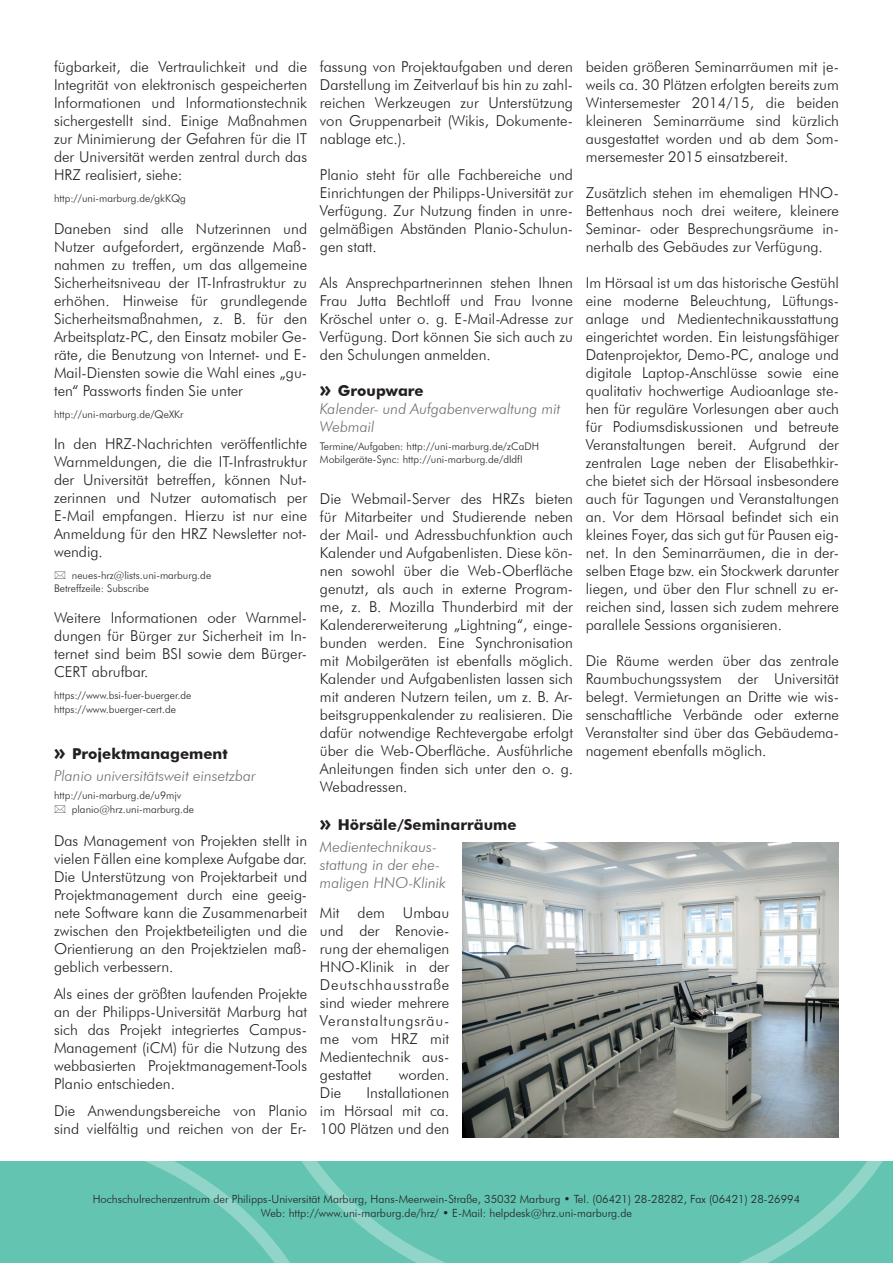
<style>
.page{position:relative;width:893px;height:1263px;background:#fff}
.page>*{position:absolute;margin:0;border:0;box-sizing:border-box;transform-origin:0 0}
.t1{font:300 15px/18px "Futura BT";color:#231f20;text-align:justify}
.t2{font:italic 300 15px/18px "Futura BT";color:#6c6d70}
.t3{font:700 15px/22.2px "Futura BT";color:#231f20}
.t4{font:300 11.25px/13.5px "Futura BT";color:#231f20;text-align:center}
.t5{font:300 10.5px/13.5px "Futura BT";color:#231f20}
.s1{font-weight:700;font-style:normal;font-size:21px;color:#231f20}
.s2{font-weight:700;font-style:normal;color:#231f20}
.s3{font-size:21px}
.s4{font-weight:300;font-style:italic;color:#6c6d70}
</style>
<div class="page">
<svg style="left:335px;top:842px;width:558px;height:421px"></svg>
<svg style="left:0;top:1161px;width:335px;height:102px;background:#66c5b2"></svg>
<img style="left:462px;top:843px;width:377px;height:294px">
<p class="t1" style="left:54px;top:58px;width:255px">fügbarkeit, die Vertraulichkeit und die Integrität von elektronisch gespeicherten Informationen und Informationstechnik sichergestellt sind. Einige Maßnahmen zur Minimierung der Gefahren für die IT der Universität werden zentral durch das HRZ realisiert, siehe:</p>
<p class="t5" style="left:54px;top:191px;width:133px">http://uni-marburg.de/gkKQg</p>
<p class="t1" style="left:54px;top:220px;width:255px">Daneben sind alle Nutzerinnen und Nutzer aufgefordert, ergänzende Maß&shy;nahmen zu treffen, um das allgemeine Sicherheitsniveau der IT-Infrastruktur zu erhöhen. Hinweise für grundlegende Sicherheitsmaßnahmen, z. B. für den Arbeitsplatz-PC, den Einsatz mobiler Ge&shy;räte, die Benutzung von Internet- und E-Mail-Diensten sowie die Wahl eines „gu&shy;ten“ Passworts finden Sie unter</p>
<p class="t5" style="left:54px;top:407px;width:131px">http://uni-marburg.de/QeXKr</p>
<p class="t1" style="left:54px;top:434px;width:255px">In den HRZ-Nachrichten veröffentlichte Warnmeldungen, die die IT-Infrastruktur der Universität betreffen, können Nut&shy;zerinnen und Nutzer automatisch per E-Mail empfangen. Hierzu ist nur eine Anmeldung für den HRZ Newsletter not&shy;wendig.</p>
<p class="t5" style="left:54px;top:568px;width:159px;text-indent:18px">neues-hrz@lists.uni-marburg.de<br>Betreffzeile: Subscribe</p>
<p class="t1" style="left:54px;top:609px;width:255px">Weitere Informationen oder Warnmel&shy;dungen für Bürger zur Sicherheit im In&shy;ternet sind beim BSI sowie dem Bürger-CERT abrufbar.</p>
<p class="t5" style="left:54px;top:688px;width:139px">https://www.bsi-fuer-buerger.de https://www.buerger-cert.de</p>
<p class="t2" style="left:54px;top:742px;width:203px;line-height:22.2px"><span class="s1">»</span> <span class="s2">Projektmanagement<br></span>Planio universitätsweit einsetzbar</p>
<p class="t5" style="left:72px;top:788px;width:124px;text-indent:-18px">http://uni-marburg.de/u9mjv planio@hrz.uni-marburg.de</p>
<p class="t1" style="left:54px;top:832px;width:255px">Das Management von Projekten stellt in vielen Fällen eine komplexe Aufgabe dar.<br>Die Unterstützung von Projektarbeit und Projektmanagement durch eine geeig&shy;nete Software kann die Zusammenarbeit zwischen den Projektbeteiligten und die Orientierung an den Projektzielen maß&shy;geblich verbessern.</p>
<p class="t1" style="left:54px;top:984px;width:255px">Als eines der größten laufenden Projekte an der Philipps-Universität Marburg hat sich das Projekt integriertes Campus-Management (iCM) für die Nutzung des webbasierten Projektmanagement-Tools Planio entschieden.</p>
<p class="t1" style="left:54px;top:1102px;width:255px">Die Anwendungsbereiche von Planio sind vielfältig und reichen von der Er-</p>
<p class="t1" style="left:320px;top:58px;width:255px">fassung von Projektaufgaben und deren Darstellung im Zeitverlauf bis hin zu zahl&shy;reichen Werkzeugen zur Unterstützung von Gruppenarbeit (Wikis, Dokumente&shy;nablage etc.).</p>
<p class="t1" style="left:320px;top:166px;width:255px">Planio steht für alle Fachbereiche und Einrichtungen der Philipps-Universität zur Verfügung. Zur Nutzung finden in unre&shy;gelmäßigen Abständen Planio-Schulun&shy;gen statt.</p>
<p class="t1" style="left:320px;top:274px;width:255px">Als Ansprechpartnerinnen stehen Ihnen Frau Jutta Bechtloff und Frau Ivonne Kröschel unter o. g. E-Mail-Adresse zur Verfügung. Dort können Sie sich auch zu den Schulungen anmelden.</p>
<p class="t2" style="left:320px;top:382px;width:242px"><span class="s1">»</span> <span class="s2">Groupware<br></span>Kalender- und Aufgabenverwaltung mit<br>Webmail</p>
<p class="t5" style="left:320px;top:439px;width:221px">Termine/Aufgaben: http://uni-marburg.de/zCaDH<br>Mobilgeräte-Sync: http://uni-marburg.de/dIdfI</p>
<p class="t1" style="left:320px;top:490px;width:255px">Die Webmail-Server des HRZs bieten für Mitarbeiter und Studierende neben der Mail- und Adressbuchfunktion auch Kalender und Aufgabenlisten. Diese kön&shy;nen sowohl über die Web-Oberfläche genutzt, als auch in externe Program&shy;me, z. B. Mozilla Thunderbird mit der Kalendererweiterung „Lightning“, einge&shy;bunden werden. Eine Synchronisation mit Mobilgeräten ist ebenfalls möglich.<br>Kalender und Aufgabenlisten lassen sich mit anderen Nutzern teilen, um z. B. Ar&shy;beitsgruppenkalender zu realisieren. Die dafür notwendige Rechtevergabe erfolgt über die Web-Oberfläche. Ausführliche Anleitungen finden sich unter den o. g.<br>Webadressen.</p>
<p class="t3" style="left:320px;top:813px;width:198px"><span class="s3">»</span> Hörsäle/Seminarräume<br><span class="s4">Medientechnikaus-</span></p>
<p class="t2" style="left:320px;top:856px;width:128px">stattung in der ehe&shy;maligen HNO-Klinik</p>
<p class="t1" style="left:320px;top:904px;width:131px">Mit dem Umbau und der Renovie&shy;rung der ehemaligen HNO-Klinik in der Deutschhausstraße sind wieder mehrere Veranstaltungsräu&shy;me vom HRZ mit Medientechnik aus&shy;gestattet</p>
<p class="t1" style="left:399px;top:1066px;width:52px">worden.</p>
<p class="t1" style="left:320px;top:1084px;width:131px;text-indent:47px">Installationen im Hörsaal mit ca.<br>100 Plätzen und den</p>
<p class="t1" style="left:320px;top:1084px;width:23px">Die</p>
<p class="t1" style="left:586px;top:58px;width:255px">beiden größeren Seminarräumen mit je&shy;weils ca. 30 Plätzen erfolgten bereits zum Wintersemester 2014/15, die beiden kleineren Seminarräume sind kürzlich ausgestattet worden und ab dem Som&shy;mersemester 2015 einsatzbereit.</p>
<p class="t1" style="left:586px;top:184px;width:255px">Zusätzlich stehen im ehemaligen HNO-Bettenhaus noch drei weitere, kleinere Seminar- oder Besprechungsräume in&shy;nerhalb des Gebäudes zur Verfügung.</p>
<p class="t1" style="left:586px;top:274px;width:255px">Im Hörsaal ist um das historische Gestühl eine moderne Beleuchtung, Lüftungs&shy;anlage und Medientechnikausstattung eingerichtet worden. Ein leistungsfähiger Datenprojektor, Demo-PC, analoge und digitale Laptop-Anschlüsse sowie eine qualitativ hochwertige Audioanlage ste&shy;hen für reguläre Vorlesungen aber auch für Podiumsdiskussionen und betreute Veranstaltungen bereit. Aufgrund der zentralen Lage neben der Elisabethkir&shy;che bietet sich der Hörsaal insbesondere auch für Tagungen und Veranstaltungen an. Vor dem Hörsaal befindet sich ein kleines Foyer, das sich gut für Pausen eig&shy;net. In den Seminarräumen, die in der&shy;selben Etage bzw. ein Stockwerk darunter liegen, und über den Flur schnell zu er&shy;reichen sind, lassen sich zudem mehrere parallele Sessions organisieren.</p>
<p class="t1" style="left:586px;top:652px;width:255px">Die Räume werden über das zentrale Raumbuchungssystem der Universität belegt. Vermietungen an Dritte wie wis&shy;senschaftliche Verbände oder externe Veranstalter sind über das Gebäudema&shy;nagement ebenfalls möglich.</p>
<p class="t4" style="left:93px;top:1192px;width:709px">Hochschulrechenzentrum der Philipps-Universität Marburg, Hans-Meerwein-Straße, 35032 Marburg • Tel. (06421) 28-28282, Fax (06421) 28-26994<br>Web: http://www.uni-marburg.de/hrz/ • E-Mail: helpdesk@hrz.uni-marburg.de</p>
</div>
